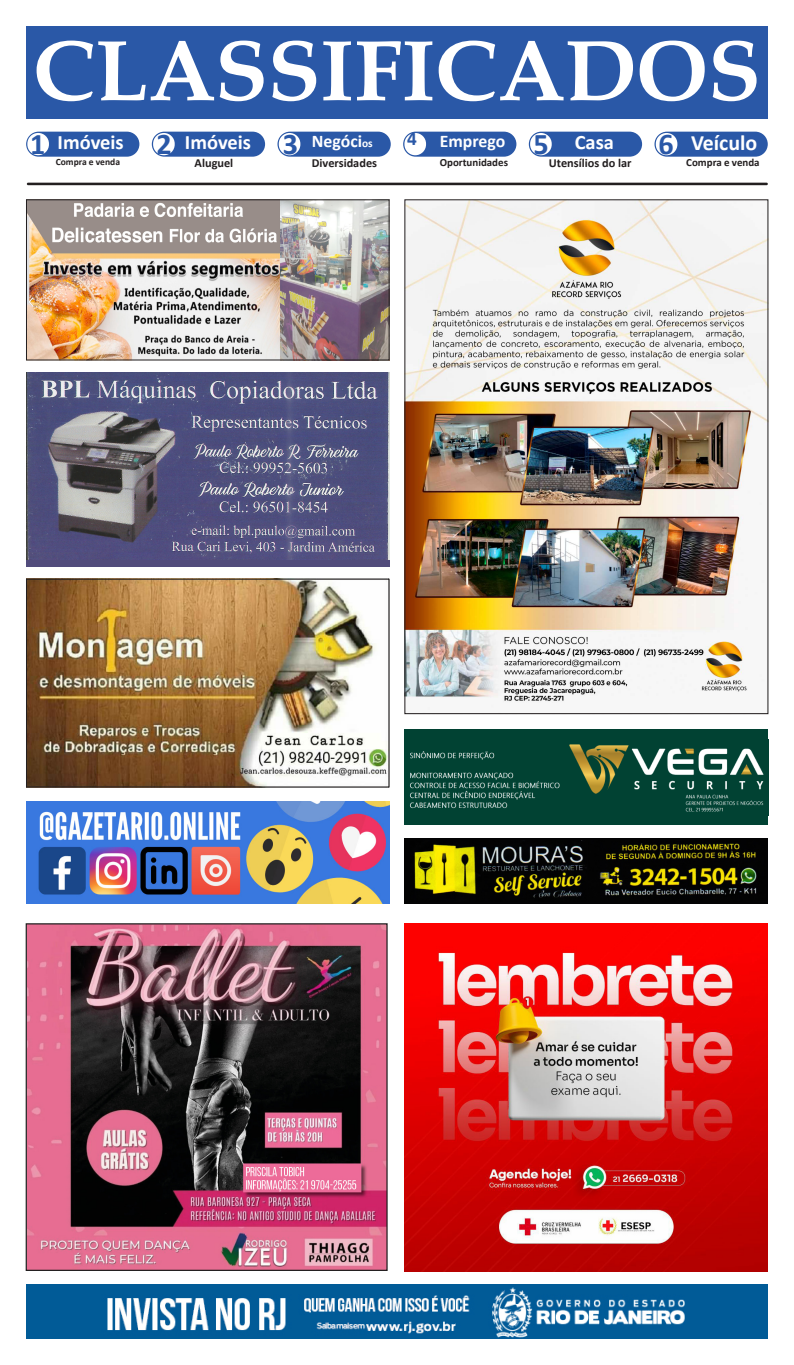
<style>
.page{position:relative;width:794px;height:1365px;background:#fff}
.page>*{position:absolute;margin:0;border:0;box-sizing:border-box;transform-origin:0 0}
.t1{font:700 86.1px "Book Antiqua";color:#fff}
.t2{font:700 30.1px "Calibri";color:#2a58a7}
.t3{font:700 21.88px "Calibri";color:#fff}
.t4{font:700 20.47px "Calibri";color:#fff}
.t5{font:700 19.25px "Calibri";color:#2a58a7}
.t6{font:700 17.76px "Calibri";color:#fff}
.t7{font:700 12.34px "Calibri";color:#231f20}
.t8{font:700 10.94px "Calibri";color:#231f20}
.t9{font:700 9.54px "Calibri";color:#231f20}
.s1{font-size:11.38px}
</style>
<div class="page">
<hr style="left:27px;top:183px;width:741px;height:2px;background:#231f20">
<div style="left:26px;top:26px;width:741px;height:93px;background:#2a58a7"></div>
<div style="left:26px;top:132px;width:113px;height:25px;background:#2a58a7;border-radius:13px"></div>
<div style="left:152px;top:132px;width:113px;height:25px;background:#2a58a7;border-radius:13px"></div>
<div style="left:277px;top:132px;width:114px;height:25px;background:#2a58a7;border-radius:13px"></div>
<div style="left:403px;top:132px;width:113px;height:25px;background:#2a58a7;border-radius:13px"></div>
<div style="left:529px;top:132px;width:113px;height:25px;background:#2a58a7;border-radius:13px"></div>
<div style="left:654px;top:132px;width:113px;height:25px;background:#2a58a7;border-radius:13px"></div>
<div style="left:27px;top:133px;width:22px;height:22px;background:#fff;border-radius:11px"></div>
<div style="left:153px;top:133px;width:22px;height:22px;background:#fff;border-radius:11px"></div>
<div style="left:279px;top:133px;width:21px;height:22px;background:#fff;border-radius:11px"></div>
<div style="left:404px;top:133px;width:22px;height:22px;background:#fff;border-radius:11px"></div>
<div style="left:530px;top:133px;width:22px;height:22px;background:#fff;border-radius:11px"></div>
<div style="left:656px;top:133px;width:21px;height:22px;background:#fff;border-radius:11px"></div>
<img style="left:26px;top:801px;width:363px;height:102px">
<img style="left:28px;top:580px;width:359px;height:205px">
<div style="left:26px;top:578px;width:363px;height:209px;border:1px solid #231f20"></div>
<img style="left:28px;top:201px;width:359px;height:157px">
<div style="left:26px;top:199px;width:363px;height:161px;border:1px solid #231f20"></div>
<div style="left:26px;top:372px;width:363px;height:195px;background:#524c7c"></div>
<img style="left:26px;top:372px;width:363px;height:187px">
<div style="left:404px;top:838px;width:364px;height:65px;background:#030304"></div>
<img style="left:414px;top:840px;width:169px;height:58px">
<img style="left:600px;top:843px;width:157px;height:53px">
<img style="left:406px;top:201px;width:360px;height:502px">
<div style="left:404px;top:729px;width:364px;height:95px;background:#014233"></div>
<img style="left:409px;top:744px;width:355px;height:68px">
<img style="left:25px;top:923px;width:363px;height:348px">
<img style="left:404px;top:923px;width:364px;height:347px">
<div style="left:26px;top:1284px;width:742px;height:54px;background:#015b97"></div>
<img style="left:107px;top:1287px;width:578px;height:51px">
<p class="t1" style="left:33px;top:12px;width:729px">CLASSIFICADOS</p>
<p class="t2" style="left:156px;top:122px;width:17px">2</p>
<p class="t2" style="left:283px;top:122px;width:17px">3</p>
<p class="t5" style="left:407px;top:125px;width:11px">4</p>
<p class="t2" style="left:30px;top:122px;width:17px">1</p>
<p class="t4" style="left:58px;top:128px;width:68px">Imóveis</p>
<p class="t4" style="left:185px;top:128px;width:68px">Imóveis</p>
<p class="t6" style="left:312px;top:129px;width:62px">Negóci<span class="s1">os</span></p>
<p class="t6" style="left:440px;top:129px;width:67px">Emprego</p>
<p class="t2" style="left:533px;top:122px;width:17px">5</p>
<p class="t4" style="left:575px;top:128px;width:41px">Casa</p>
<p class="t2" style="left:658px;top:122px;width:17px">6</p>
<p class="t3" style="left:691px;top:128px;width:68px">Veículo</p>
<p class="t9" style="left:56px;top:155px;width:66px">Compra e venda</p>
<p class="t7" style="left:195px;top:155px;width:40px">Aluguel</p>
<p class="t7" style="left:312px;top:155px;width:67px">Diversidades</p>
<p class="t8" style="left:440px;top:155px;width:70px">Oportunidades</p>
<p class="t7" style="left:549px;top:155px;width:84px">Utensílios do lar</p>
<p class="t8" style="left:686px;top:155px;width:75px">Compra e venda</p>
</div>
